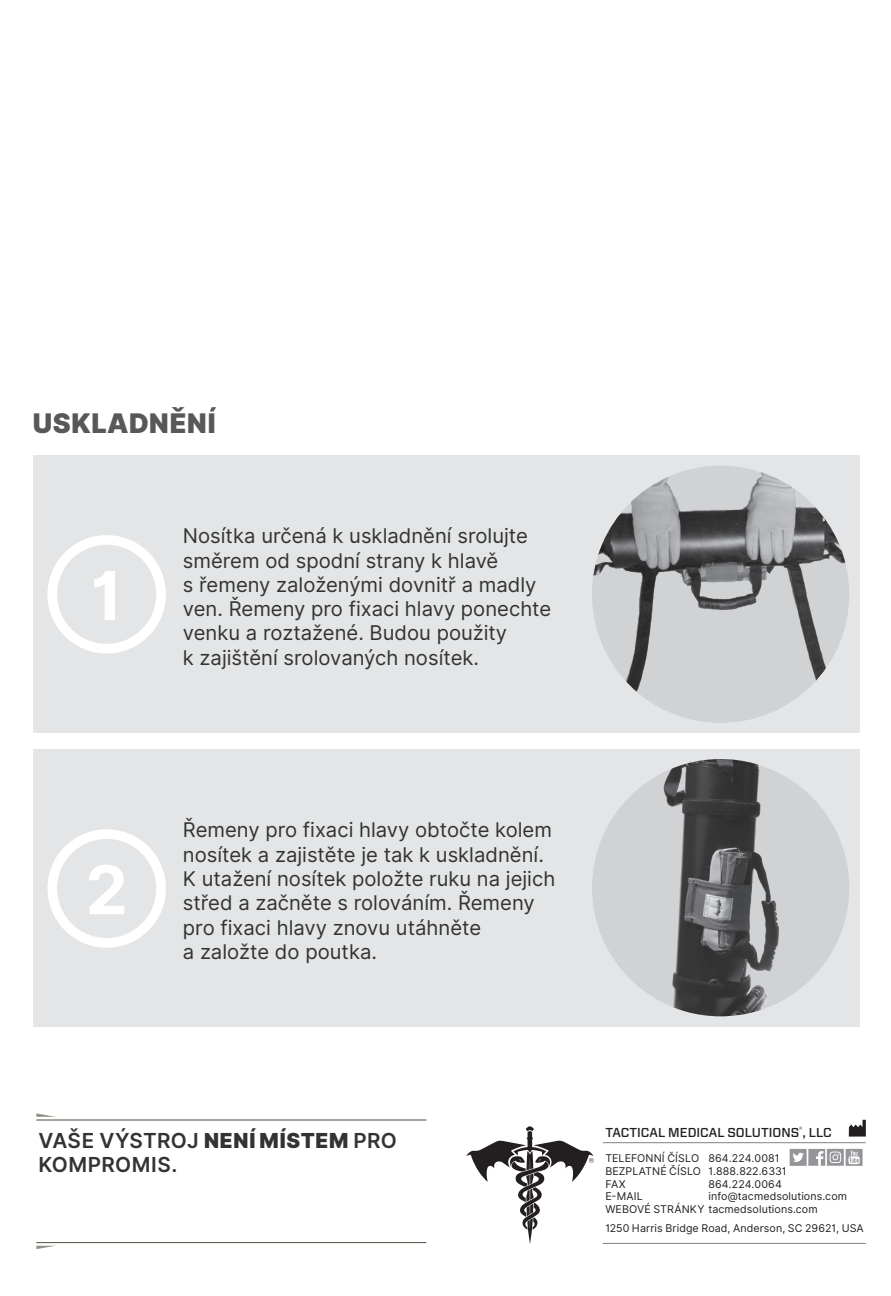
<style>
.page{position:relative;width:891px;height:1296px;background:#fff}
.page>*{position:absolute;margin:0;border:0;box-sizing:border-box;transform-origin:0 0}
.t1{font:700 67.5px "Inter";color:#fff}
.t2{font:900 27px "Inter";letter-spacing:.02em;color:#57585a}
.t3{font:600 20.7px/24.8px "Inter";letter-spacing:.015em;color:#323332}
.t4{font:20.25px/24.3px "Inter";color:#323332}
.t5{font:500 13.05px "Forza";color:#231f20}
.t6{font:10.8px/12.8px "Inter";letter-spacing:.01em;color:#231f20}
.s1{font-weight:900}
</style>
<div class="page">
<hr style="left:36px;top:1120px;width:390px;height:1px;background:#4f4d3c">
<hr style="left:36px;top:1242px;width:390px;height:1px;background:#4f4d3c">
<svg style="left:36px;top:1113px;width:19px;height:4px"></svg>
<svg style="left:36px;top:1246px;width:18px;height:3px"></svg>
<div style="left:33px;top:456px;width:826px;height:277px;background:#e4e5e7"></div>
<div style="left:33px;top:750px;width:826px;height:277px;background:#e4e5e7"></div>
<div style="left:47px;top:535px;width:119px;height:119px;border:10px solid #fff;border-radius:50%"></div>
<div style="left:47px;top:829px;width:119px;height:119px;border:10px solid #fff;border-radius:50%"></div>
<img style="left:592px;top:466px;width:257px;height:257px;border-radius:129px">
<div style="left:592px;top:759px;width:257px;height:257px;background:#d1d2d4;border-radius:50%"></div>
<img style="left:655px;top:759px;width:131px;height:257px">
<svg style="left:466px;top:1126px;width:127px;height:118px"></svg>
<hr style="left:603px;top:1243px;width:263px;height:1px;background:#808285">
<hr style="left:603px;top:1142px;width:263px;height:1px;background:#808285">
<svg style="left:849px;top:1120px;width:17px;height:17px"></svg>
<svg style="left:790px;top:1149px;width:73px;height:17px"></svg>
<p class="t2" style="left:33px;top:403px;width:184px">USKLADNĚNÍ</p>
<p class="t1" style="left:91px;top:546px;width:33px">1</p>
<p class="t4" style="left:183px;top:524px;width:370px">Nosítka určená k uskladnění srolujte směrem od spodní strany k hlavě<br>s řemeny založenými dovnitř a madly ven. Řemeny pro fixaci hlavy ponechte venku a roztažené. Budou použity<br>k zajištění srolovaných nosítek.</p>
<p class="t1" style="left:85px;top:840px;width:44px">2</p>
<p class="t4" style="left:183px;top:818px;width:374px">Řemeny pro fixaci hlavy obtočte kolem nosítek a zajistěte je tak k uskladnění.<br>K utažení nosítek položte ruku na jejich střed a začněte s rolováním. Řemeny pro fixaci hlavy znovu utáhněte<br>a založte do poutka.</p>
<p class="t3" style="left:38px;top:1128px;width:360px">VAŠE VÝSTROJ <span class="s1">NENÍ MÍSTEM</span> PRO<br>KOMPROMIS.</p>
<p class="t5" style="left:605px;top:1124px;width:228px">TACTICAL MEDICAL SOLUTIONS<sup>®</sup>, LLC</p>
<p class="t6" style="left:605px;top:1152px;width:176px">TELEFONNÍ ČÍSLO 864.224.0081</p>
<p class="t6" style="left:605px;top:1164px;width:183px">BEZPLATNÉ ČÍSLO 1.888.822.6331</p>
<p class="t6" style="left:605px;top:1177px;width:22px">FAX</p>
<p class="t6" style="left:709px;top:1177px;width:75px">864.224.0064</p>
<p class="t6" style="left:605px;top:1190px;width:39px">E-MAIL</p>
<p class="t6" style="left:605px;top:1190px;width:243px;text-indent:103px">info@tacmedsolutions.com<br>WEBOVÉ STRÁNKY tacmedsolutions.com</p>
<p class="t6" style="left:605px;top:1221px;width:260px">1250 Harris Bridge Road, Anderson, SC 29621, USA</p>
</div>
